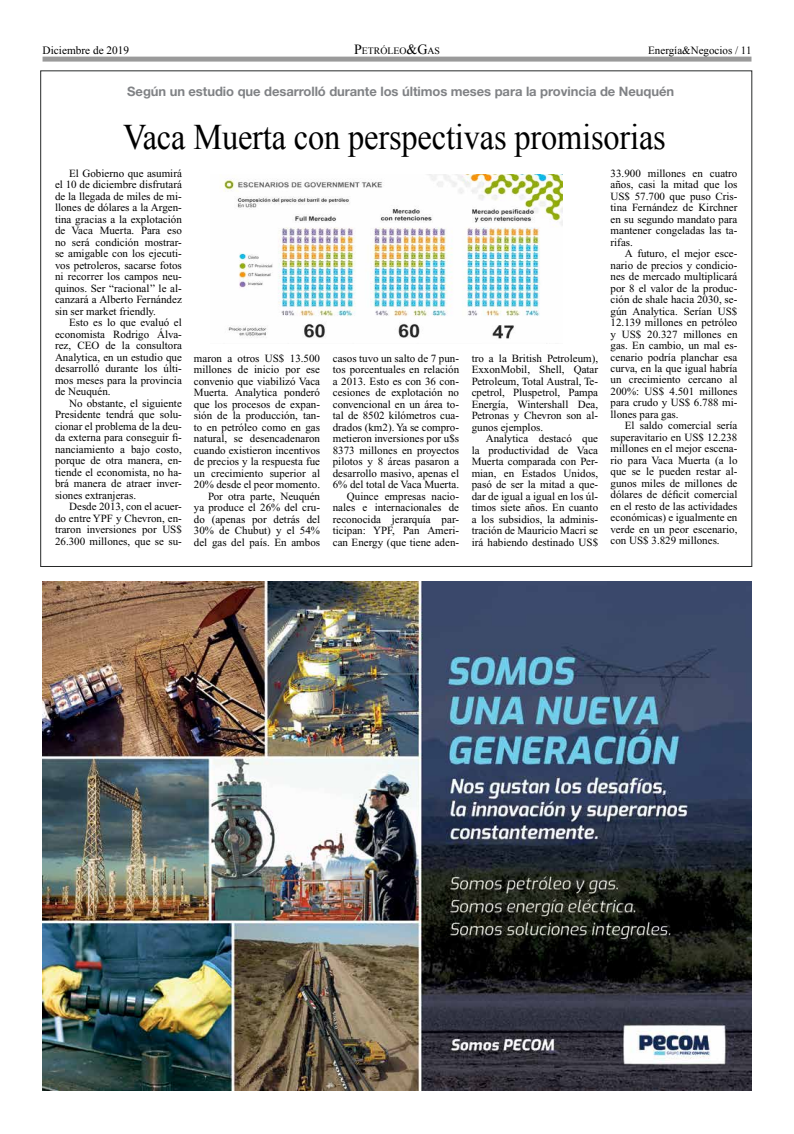
<style>
.page{position:relative;width:794px;height:1134px;background:#fff}
.page>*{position:absolute;margin:0;border:0;box-sizing:border-box;transform-origin:0 0}
.t1{font:36px "Times New Roman";letter-spacing:-.005em;color:#000;scale:.9 1}
.t2{font:700 13px "Helvetica Neue";letter-spacing:-.005em;color:#808285}
.t3{font:11.3px "Times New Roman";color:#000}
.t4{font:11px/11.5px "Times New Roman";color:#000;text-align:justify}
.t5{font:11px "Times New Roman";color:#000}
.t6{font:9.8px "Times New Roman";color:#000}
.s1{font-style:inherit}
.s2{font-size:14px}
</style>
<div class="page">
<div style="left:43px;top:57px;width:708px;height:5px;background:#9a9a9a"></div>
<img style="left:42px;top:581px;width:709px;height:510px">
<img style="left:220px;top:174px;width:343px;height:165px">
<p class="t3" style="left:43px;top:44px;width:88px">Diciembre <span class="s1">de 2019</span></p>
<p class="t6" style="left:354px;top:44px;width:87px"><span class="s2">P</span>ETRÓLEO<span class="s2">&amp;G</span>AS</p>
<p class="t5" style="left:648px;top:43px;width:105px">Energía&amp;Negocios / 11</p>
<p class="t2" style="left:127px;top:83px;width:548px">Según un estudio que desarrolló durante los últimos meses para la provincia de Neuquén</p>
<h1 class="t1" style="left:123px;top:113px;width:604px">Vaca Muerta con perspectivas promisorias</h1>
<p class="t4" style="left:55px;top:168px;width:128px;text-indent:14px">El Gobierno que asumirá el 10 de diciembre disfrutará de la llegada de miles de mi&shy;llones de dólares a la Argen&shy;tina gracias a la explotación de Vaca Muerta. Para eso no será condición mostrar&shy;se amigable con los ejecuti&shy;vos petroleros, sacarse fotos ni recorrer los campos neu&shy;quinos. Ser “racional’’ le al&shy;canzará a Alberto Fernández sin ser market friendly.</p>
<p class="t4" style="left:55px;top:317px;width:128px;text-indent:14px">Esto es lo que evaluó el economista Rodrigo Álva&shy;rez, CEO de la consultora Analytica, en un estudio que desarrolló durante los últi&shy;mos meses para la provincia de Neuquén.</p>
<p class="t4" style="left:55px;top:397px;width:128px;text-indent:14px">No obstante, el siguiente Presidente tendrá que solu&shy;cionar el problema de la deu&shy;da externa para conseguir fi&shy;nanciamiento a bajo costo, porque de otra manera, en&shy;tiende el economista, no ha&shy;brá manera de atraer inver&shy;siones extranjeras.</p>
<p class="t4" style="left:55px;top:501px;width:128px;text-indent:14px">Desde 2013, con el acuer&shy;do entre YPF y Chevron, en&shy;traron inversiones por US$ 26.300 millones, que se su-</p>
<p class="t4" style="left:194px;top:352px;width:128px;text-align:right">maron a otros US$ 13.500 millones de inicio por ese convenio que viabilizó Vaca<br>Muerta. Analytica ponderó que los procesos de expan&shy;sión de la producción, tan&shy;to en petróleo como en gas natural, se desencadenaron cuando existieron incentivos de precios y la respuesta fue un crecimiento superior al<br>20% desde el peor momento.<br>Por otra parte, Neuquén<br>ya produce el 26% del cru&shy;do (apenas por detrás del<br>30% de Chubut) y el 54% del gas del país. En ambos</p>
<p class="t4" style="left:333px;top:352px;width:128px;text-align:right">casos tuvo un salto de 7 pun&shy;tos porcentuales en relación a 2013. Esto es con 36 con&shy;cesiones de explotación no convencional en un área to&shy;tal de 8502 kilómetros cua&shy;drados (km2). Ya se compro&shy;metieron inversiones por u$s<br>8373 millones en proyectos pilotos y 8 áreas pasaron a desarrollo masivo, apenas el<br>6% del total de Vaca Muerta.<br>Quince empresas nacio&shy;nales e internacionales de reconocida jerarquía par&shy;ticipan: YPF, Pan Ameri&shy;can Energy (que tiene aden-</p>
<p class="t4" style="left:472px;top:352px;width:128px">tro a la British Petroleum), ExxonMobil, Shell, Qatar Petroleum, Total Austral, Te&shy;cpetrol, Pluspetrol, Pampa Energía, Wintershall Dea, Petronas y Chevron son al&shy;gunos ejemplos.</p>
<p class="t4" style="left:472px;top:433px;width:128px;text-indent:14px">Analytica destacó que la productividad de Vaca Muerta comparada con Per&shy;mian, en Estados Unidos, pasó de ser la mitad a que&shy;dar de igual a igual en los úl&shy;timos siete años. En cuanto a los subsidios, la adminis&shy;tración de Mauricio Macri se irá habiendo destinado US$</p>
<p class="t4" style="left:610px;top:167px;width:128px">33.900 millones en cuatro años, casi la mitad que los US$ 57.700 que puso Cris&shy;tina Fernández de Kirchner en su segundo mandato para mantener congeladas las ta&shy;rifas.</p>
<p class="t4" style="left:610px;top:248px;width:128px;text-indent:14px">A futuro, el mejor esce&shy;nario de precios y condicio&shy;nes de mercado multiplicará por 8 el valor de la produc&shy;ción de shale hacia 2030, se&shy;gún Analytica. Serían US$ 12.139 millones en petróleo y US$ 20.327 millones en gas. En cambio, un mal es&shy;cenario podría planchar esa curva, en la que igual habría un crecimiento cercano al 200%: US$ 4.501 millones para crudo y US$ 6.788 mi&shy;llones para gas.</p>
<p class="t4" style="left:610px;top:420px;width:128px;text-indent:14px">El saldo comercial sería superavitario en US$ 12.238 millones en el mejor escena&shy;rio para Vaca Muerta (a lo que se le pueden restar al&shy;gunos miles de millones de dólares de déficit comercial en el resto de las actividades económicas) e igualmente en verde en un peor escenario, con US$ 3.829 millones.</p>
</div>
